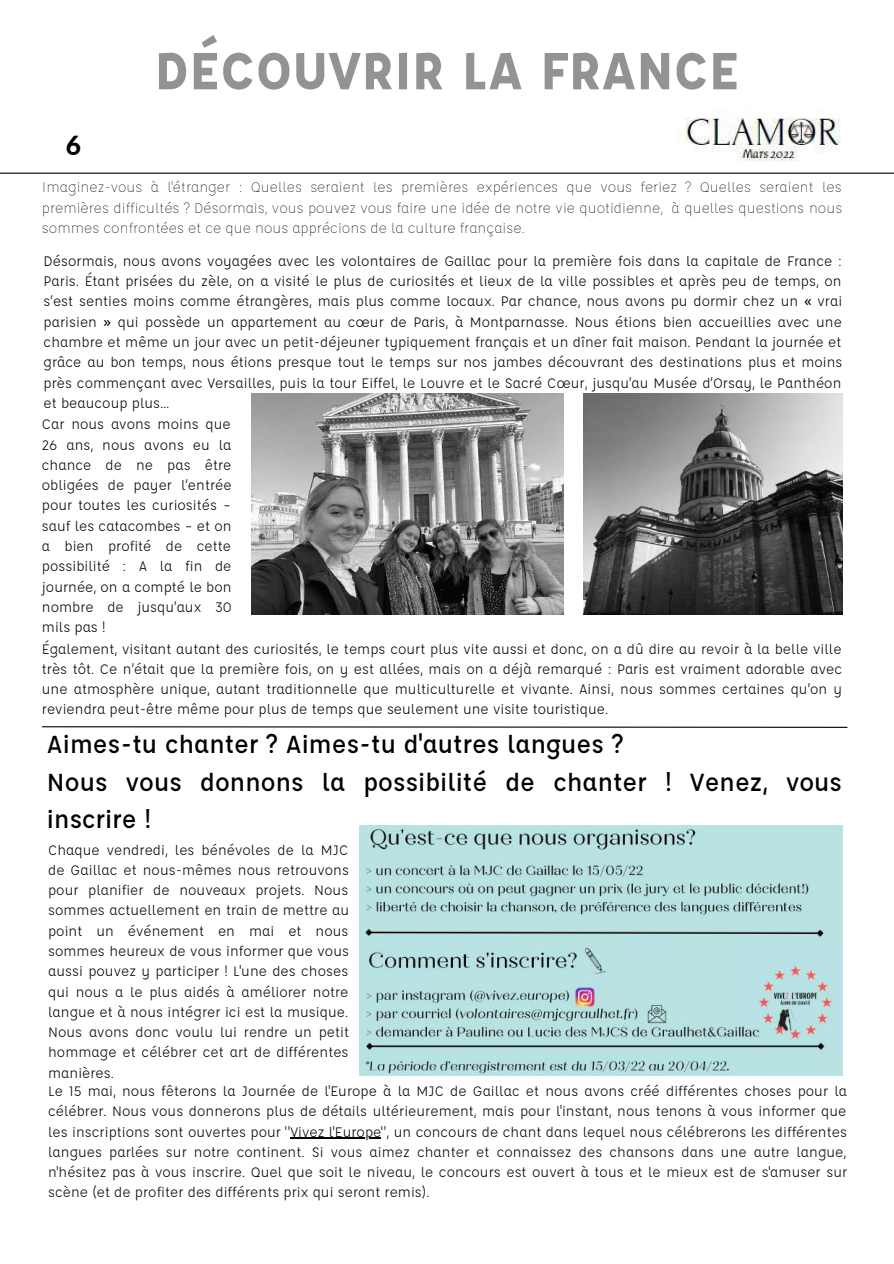
<style>
.page{position:relative;width:894px;height:1264px;background:#fff}
.page>*{position:absolute;margin:0;border:0;box-sizing:border-box;transform-origin:0 0}
.t1{font:700 57px "Affogato";color:#939393}
.t2{font:500 27px/37.2px "Affogato";color:#000}
.t3{font:800 26.25px "Lato";color:#000}
.t4{font:15px/20.2px "Affogato";color:#000;text-align:justify}
.t5{font:300 15px/20.2px "Affogato";color:#000;text-align:justify}
.s1{font-family:"Noto Sans"}
</style>
<div class="page">
<hr style="left:0;top:173px;width:893px;height:1px;background:#000">
<svg style="left:42px;top:726px;width:806px;height:2px;background:#6f6f6f"></svg>
<img style="left:251px;top:394px;width:312px;height:220px">
<img style="left:583px;top:394px;width:259px;height:220px">
<img style="left:685px;top:117px;width:156px;height:45px">
<img style="left:359px;top:825px;width:483px;height:250px">
<hr style="left:290px;top:1137px;width:91px;height:1px;background:#000">
<h3 class="t3" style="left:66px;top:129px;width:17px">6</h3>
<h1 class="t1" style="left:154px;top:34px;width:586px">DÉCOUVRIR LA FRANCE</h1>
<p class="t5" style="left:42px;top:177px;width:801px">Imaginez-vous à l'étranger : Quelles seraient les premières expériences que vous feriez ? Quelles seraient les premières difficultés ? Désormais, vous pouvez vous faire une idée de notre vie quotidienne, à quelles questions nous sommes confrontées et ce que nous apprécions de la culture française.</p>
<p class="t4" style="left:44px;top:250px;width:800px">Désormais, nous avons voyagées avec les volontaires de Gaillac pour la première fois dans la capitale de France :<br>Paris. Étant prisées du zèle, on a visité le plus de curiosités et lieux de la ville possibles et après peu de temps, on s’est senties moins comme étrangères, mais plus comme locaux. Par chance, nous avons pu dormir chez un <span class="s1">«</span> vrai parisien <span class="s1">»</span> qui possède un appartement au cœur de Paris, à Montparnasse. Nous étions bien accueillies avec une chambre et même un jour avec un petit-déjeuner typiquement français et un dîner fait maison. Pendant la journée et grâce au bon temps, nous étions presque tout le temps sur nos jambes découvrant des destinations plus et moins près commençant avec Versailles, puis la tour Eiffel, le Louvre et le Sacré Cœur, jusqu’au Musée d’Orsay, le Panthéon et beaucoup plus…</p>
<p class="t4" style="left:42px;top:413px;width:191px">Car nous avons moins que 26 ans, nous avons eu la chance de ne pas être obligées de payer l’entrée pour toutes les curiosités – sauf les catacombes – et on a bien profité de cette possibilité : A la fin de journée, on a compté le bon nombre de jusqu’aux 30 mils pas !</p>
<p class="t4" style="left:42px;top:638px;width:801px">Également, visitant autant des curiosités, le temps court plus vite aussi et donc, on a dû dire au revoir à la belle ville très tôt. Ce n’était que la première fois, on y est allées, mais on a déjà remarqué : Paris est vraiment adorable avec une atmosphère unique, autant traditionnelle que multiculturelle et vivante. Ainsi, nous sommes certaines qu’on y reviendra peut-être même pour plus de temps que seulement une visite touristique.</p>
<h2 class="t2" style="left:47px;top:724px;width:796px">Aimes-tu chanter ? Aimes-tu d'autres langues ?<br>Nous vous donnons la possibilité de chanter ! Venez, vous inscrire !</h2>
<p class="t4" style="left:48px;top:839px;width:302px">Chaque vendredi, les bénévoles de la MJC de Gaillac et nous-mêmes nous retrouvons pour planifier de nouveaux projets. Nous sommes actuellement en train de mettre au point un événement en mai et nous sommes heureux de vous informer que vous aussi pouvez y participer ! L'une des choses qui nous a le plus aidés à améliorer notre langue et à nous intégrer ici est la musique.<br>Nous avons donc voulu lui rendre un petit hommage et célébrer cet art de différentes manières.</p>
<p class="t4" style="left:48px;top:1080px;width:800px">Le 15 mai, nous fêterons la Journée de l'Europe à la MJC de Gaillac et nous avons créé différentes choses pour la célébrer. Nous vous donnerons plus de détails ultérieurement, mais pour l'instant, nous tenons à vous informer que les inscriptions sont ouvertes pour "Vivez l'Europe", un concours de chant dans lequel nous célébrerons les différentes langues parlées sur notre continent. Si vous aimez chanter et connaissez des chansons dans une autre langue, n'hésitez pas à vous inscrire. Quel que soit le niveau, le concours est ouvert à tous et le mieux est de s'amuser sur scène (et de profiter des différents prix qui seront remis).</p>
</div>
